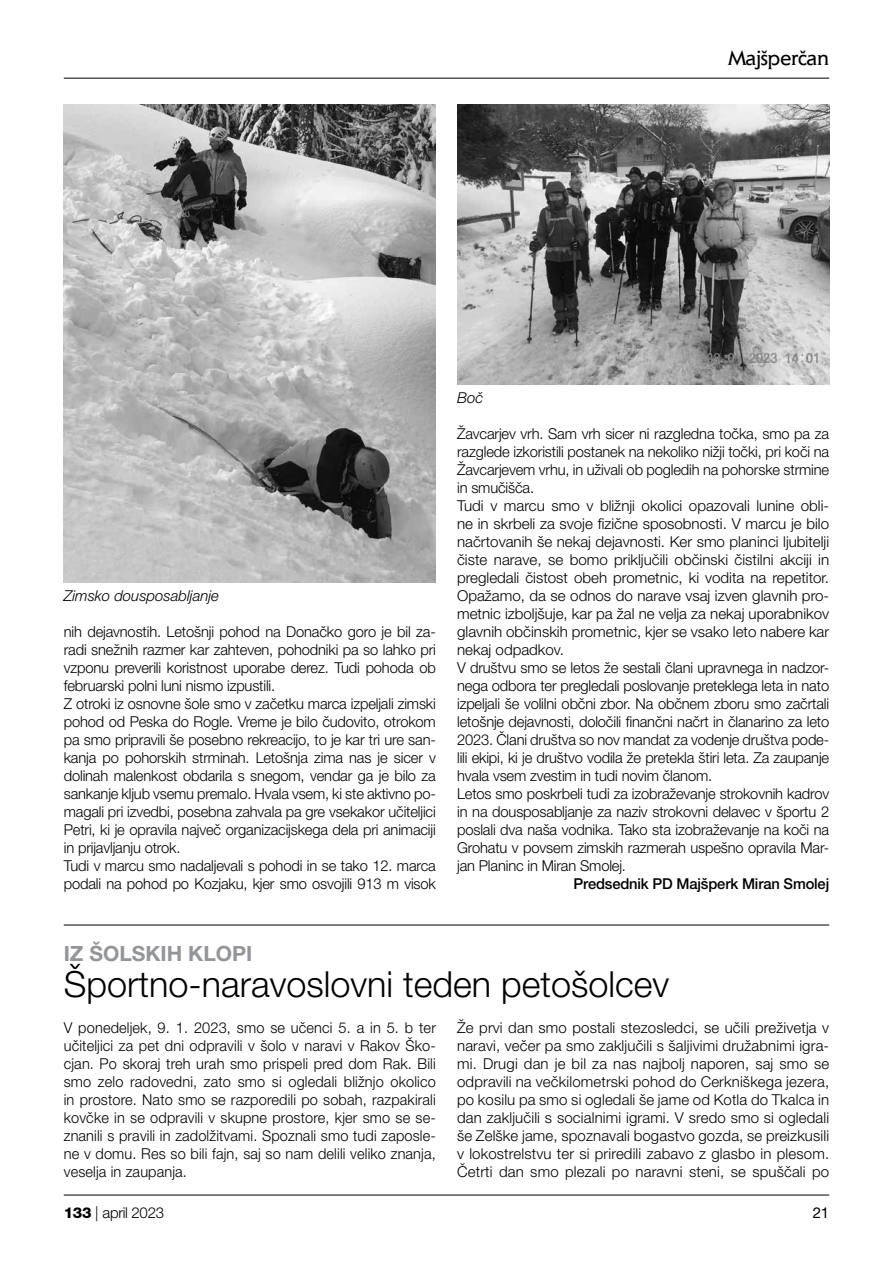
<style>
.page{position:relative;width:893px;height:1263px;background:#fff}
.page>*{position:absolute;margin:0;border:0;box-sizing:border-box;transform-origin:0 0}
.t1{font:300 36px "Helvetica Neue LT Pro";color:#000}
.t2{font:700 21px "Helvetica Neue LT Pro";color:#939598}
.t3{font:21px "Elan Itc TOT";letter-spacing:-.02em;color:#000}
.t4{font:300 15px/18px "Helvetica Neue LT Pro";letter-spacing:-.01em;color:#000}
.t5{font:500 15px "Helvetica Neue LT Pro";letter-spacing:-.01em;color:#000}
.t6{font:italic 300 15px "Helvetica Neue LT Pro";color:#000}
.t7{font:15px "Helvetica Neue LT Pro";color:#000}
.s1{font-weight:800}
</style>
<div class="page">
<hr style="left:64px;top:78px;width:765px;height:1px;background:#000">
<hr style="left:64px;top:1195px;width:765px;height:1px;background:#000">
<img style="left:457px;top:104px;width:372px;height:281px">
<img style="left:64px;top:104px;width:372px;height:479px">
<hr style="left:64px;top:925px;width:765px;height:1px;background:#000">
<h2 class="t3" style="left:728px;top:46px;width:103px">Majšperčan</h2>
<p class="t6" style="left:64px;top:586px;width:157px">Zimsko dousposabljanje</p>
<p class="t4" style="left:64px;top:622px;width:374px">nih dejavnostih. Letošnji pohod na Donačko goro je bil za&shy;radi snežnih razmer kar zahteven, pohodniki pa so lahko pri vzponu preverili koristnost uporabe derez. Tudi pohoda ob februarski polni luni nismo izpustili.<br>Z otroki iz osnovne šole smo v začetku marca izpeljali zimski pohod od Peska do Rogle. Vreme je bilo čudovito, otrokom pa smo pripravili še posebno rekreacijo, to je kar tri ure san&shy;kanja po pohorskih strminah. Letošnja zima nas je sicer v dolinah malenkost obdarila s snegom, vendar ga je bilo za sankanje kljub vsemu premalo. Hvala vsem, ki ste aktivno po&shy;magali pri izvedbi, posebna zahvala pa gre vsekakor učiteljici Petri, ki je opravila največ organizacijskega dela pri animaciji in prijavljanju otrok.<br>Tudi v marcu smo nadaljevali s pohodi in se tako 12. marca podali na pohod po Kozjaku, kjer smo osvojili 913 m visok</p>
<p class="t6" style="left:457px;top:388px;width:28px">Boč</p>
<p class="t4" style="left:457px;top:424px;width:374px">Žavcarjev vrh. Sam vrh sicer ni razgledna točka, smo pa za razglede izkoristili postanek na nekoliko nižji točki, pri koči na Žavcarjevem vrhu, in uživali ob pogledih na pohorske strmine in smučišča.<br>Tudi v marcu smo v bližnji okolici opazovali lunine obli&shy;ne in skrbeli za svoje fizične sposobnosti. V marcu je bilo načrtovanih še nekaj dejavnosti. Ker smo planinci ljubitelji čiste narave, se bomo priključili občinski čistilni akciji in pregledali čistost obeh prometnic, ki vodita na repetitor.<br>Opažamo, da se odnos do narave vsaj izven glavnih pro&shy;metnic izboljšuje, kar pa žal ne velja za nekaj uporabnikov glavnih občinskih prometnic, kjer se vsako leto nabere kar nekaj odpadkov.<br>V društvu smo se letos že sestali člani upravnega in nadzor&shy;nega odbora ter pregledali poslovanje preteklega leta in nato izpeljali še volilni občni zbor. Na občnem zboru smo začrtali letošnje dejavnosti, določili finančni načrt in članarino za leto 2023. Člani društva so nov mandat za vodenje društva pode&shy;lili ekipi, ki je društvo vodila že pretekla štiri leta. Za zaupanje hvala vsem zvestim in tudi novim članom.<br>Letos smo poskrbeli tudi za izobraževanje strokovnih kadrov in na dousposabljanje za naziv strokovni delavec v športu 2 poslali dva naša vodnika. Tako sta izobraževanje na koči na Grohatu v povsem zimskih razmerah uspešno opravila Mar&shy;jan Planinc in Miran Smolej.</p>
<p class="t5" style="left:574px;top:874px;width:257px">Predsednik PD Majšperk Miran Smolej</p>
<h2 class="t2" style="left:64px;top:940px;width:190px">IZ ŠOLSKIH KLOPI</h2>
<h1 class="t1" style="left:64px;top:962px;width:607px">Športno-naravoslovni teden petošolcev</h1>
<p class="t4" style="left:64px;top:1018px;width:374px;text-align:justify">V ponedeljek, 9. 1. 2023, smo se učenci 5. a in 5. b ter učiteljici za pet dni odpravili v šolo v naravi v Rakov Ško&shy;cjan. Po skoraj treh urah smo prispeli pred dom Rak. Bili smo zelo radovedni, zato smo si ogledali bližnjo okolico in prostore. Nato smo se razporedili po sobah, razpakirali kovčke in se odpravili v skupne prostore, kjer smo se se&shy;znanili s pravili in zadolžitvami. Spoznali smo tudi zaposle&shy;ne v domu. Res so bili fajn, saj so nam delili veliko znanja, veselja in zaupanja.</p>
<p class="t4" style="left:457px;top:1018px;width:374px;text-align:justify">Že prvi dan smo postali stezosledci, se učili preživetja v naravi, večer pa smo zaključili s šaljivimi družabnimi igra&shy;mi. Drugi dan je bil za nas najbolj naporen, saj smo se odpravili na večkilometrski pohod do Cerkniškega jezera, po kosilu pa smo si ogledali še jame od Kotla do Tkalca in dan zaključili s socialnimi igrami. V sredo smo si ogledali še Zelške jame, spoznavali bogastvo gozda, se preizkusili v lokostrelstvu ter si priredili zabavo z glasbo in plesom.<br>Četrti dan smo plezali po naravni steni, se spuščali po</p>
<p class="t4" style="left:64px;top:1204px;width:102px"><span class="s1">133</span> | april 2023</p>
<p class="t7" style="left:813px;top:1204px;width:18px">21</p>
</div>
